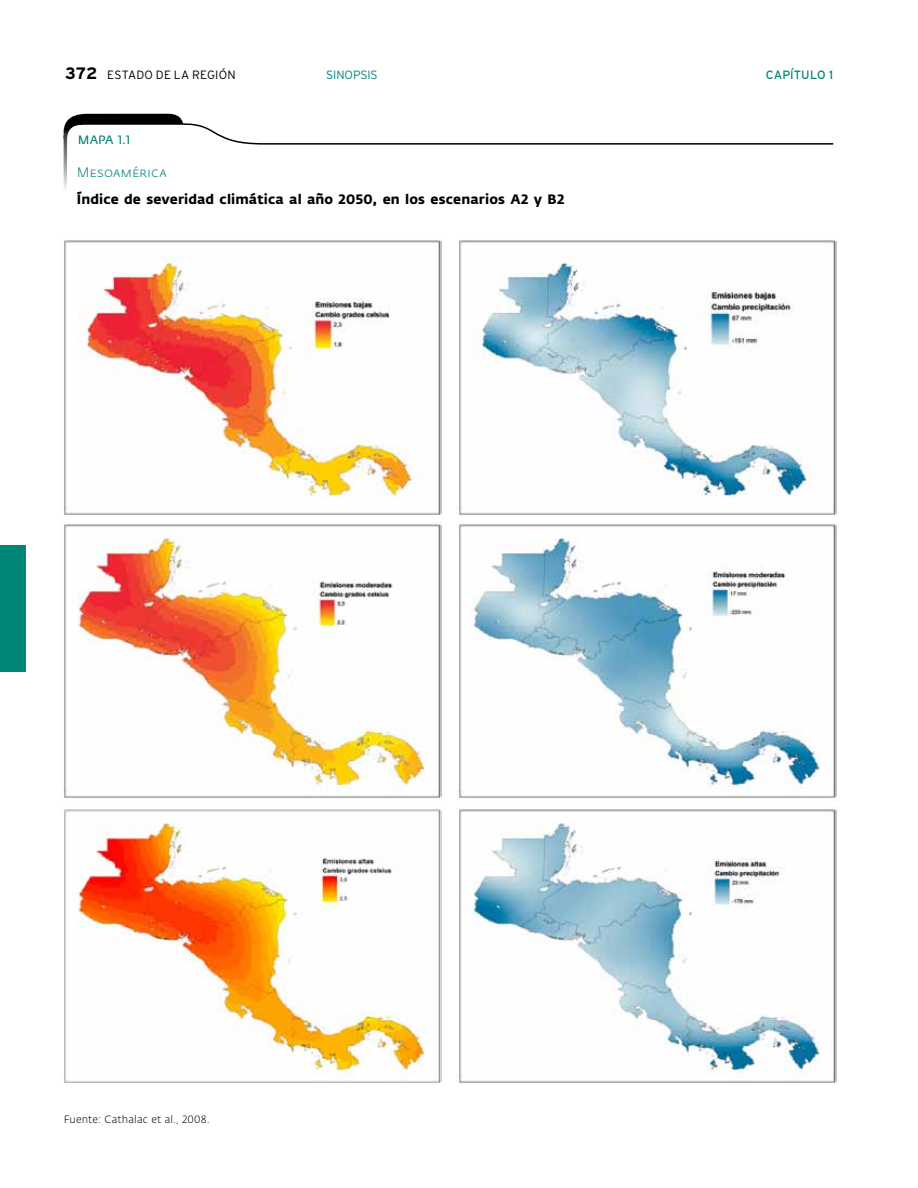
<style>
.page{position:relative;width:918px;height:1188px;background:#fff}
.page>*{position:absolute;margin:0;border:0;box-sizing:border-box;transform-origin:0 0}
.t1{font:700 13.5px "Fedra Sans";letter-spacing:.01em;color:#000}
.t2{font:13.5px "Fedra Sans Light SC";letter-spacing:.005em;color:#008576}
.t3{font:300 12px "Interstate";letter-spacing:.02em;color:#000}
.t4{font:12px "Interstate";letter-spacing:.01em;color:#008576}
.t5{font:300 12px "Interstate";letter-spacing:-.005em;color:#008576}
.t6{font:12px "Fedra Sans";color:#008576}
.t7{font:300 10.5px "Fedra Sans";letter-spacing:.01em;color:#000}
.s1{font-weight:700;font-size:16.5px}
</style>
<div class="page">
<div style="left:0;top:545px;width:26px;height:127px;background:#008576"></div>
<img style="left:64px;top:240px;width:377px;height:275px">
<img style="left:64px;top:524px;width:377px;height:274px">
<img style="left:64px;top:809px;width:377px;height:274px">
<img style="left:459px;top:240px;width:377px;height:275px">
<img style="left:459px;top:524px;width:377px;height:274px">
<img style="left:459px;top:809px;width:377px;height:274px">
<svg style="left:63px;top:114px;width:771px;height:75px"></svg>
<p class="t3" style="left:65px;top:68px;width:172px"><span class="s1">372</span> ESTADO DE LA REGIÓN</p>
<p class="t5" style="left:326px;top:68px;width:53px">SINOPSIS</p>
<p class="t4" style="left:766px;top:68px;width:69px">CAPÍTULO 1</p>
<p class="t6" style="left:78px;top:134px;width:54px">MAPA 1.1</p>
<p class="t2" style="left:77px;top:165px;width:91px">Mesoamérica</p>
<p class="t1" style="left:77px;top:191px;width:489px">Índice de severidad climática al año 2050, en los escenarios A2 y B2</p>
<p class="t7" style="left:64px;top:1114px;width:148px">Fuente: Cathalac et al., 2008.</p>
</div>
